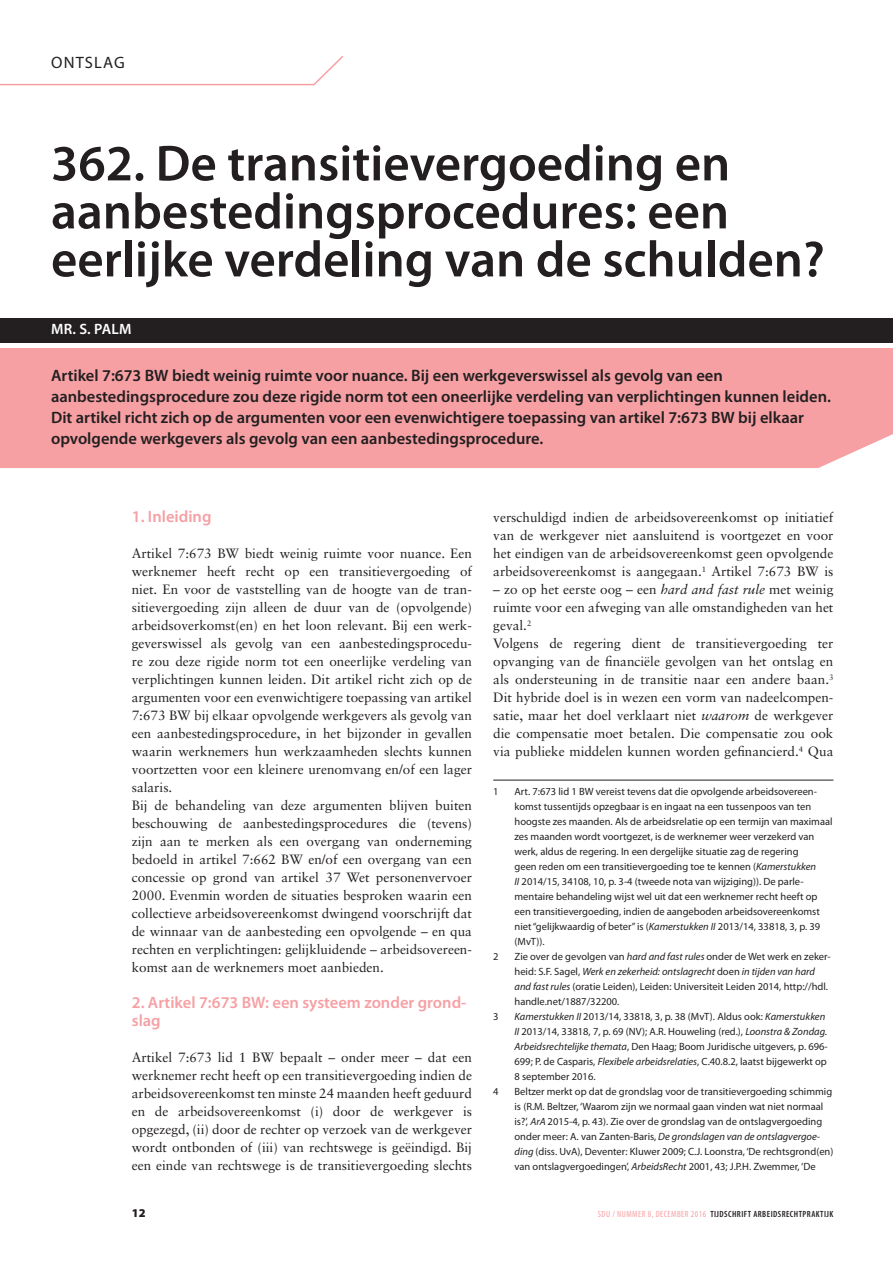
<style>
.page{position:relative;width:893px;height:1263px;background:#fff}
.page>*{position:absolute;margin:0;border:0;box-sizing:border-box;transform-origin:0 0}
.KP01_Kop{font:600 51px/48px "Myriad Pro";color:#231f20}
.INTR_Intro{font:600 16.5px/21px "Myriad Pro";color:#231f20}
.PTK1_Tussenkop{font:600 16.5px/18px "Myriad Pro";color:#f6a0a4}
.DIVE_Rubriek{font:16.5px "Myriad Pro";letter-spacing:.07em;color:#231f20}
.AUTR_Auteur{font:600 15px "Myriad Pro";letter-spacing:.02em;color:#fff}
.PLAT_Plattetekst{font:13.5px/18px "Sabon LT Std";color:#231f20;text-align:justify}
.t1{font:900 12px "Myriad Pro";color:#231f20}
.NOOT_Voetnoot{font:10.5px/15px "Myriad Pro";color:#231f20}
.t2{font:600 condensed 9px "Myriad Pro";letter-spacing:.05em;color:#231f20}
.s1{font-style:italic}
.s2{font-weight:400;color:#f6a0a4}
</style>
<div class="page">
<div style="left:0;top:318px;width:893px;height:24px;background:#231f20"></div>
<div style="left:0;top:348px;width:893px;height:120px;background:#f6a0a4"></div>
<svg style="left:0;top:56px;width:344px;height:30px"></svg>
<hr style="left:493px;top:780px;width:340px;height:1px;background:#231f20">
<p class="DIVE_Rubriek" style="left:51px;top:53px;width:75px">ONTSLAG</p>
<p class="KP01_Kop" style="left:51px;top:138px;width:775px">362. De transitievergoeding en aanbestedingsprocedures: een eerlijke verdeling van de schulden?</p>
<p class="AUTR_Auteur" style="left:51px;top:320px;width:82px">MR. S. PALM</p>
<p class="INTR_Intro" style="left:51px;top:364px;width:781px">Artikel 7:673 BW biedt weinig ruimte voor nuance. Bij een werkgeverswissel als gevolg van een aanbestedingsprocedure zou deze rigide norm tot een oneerlijke verdeling van verplichtingen kunnen leiden.<br>Dit artikel richt zich op de argumenten voor een evenwichtigere toepassing van artikel 7:673 BW bij elkaar opvolgende werkgevers als gevolg van een aanbestedingsprocedure.</p>
<p class="PTK1_Tussenkop" style="left:132px;top:507px;width:81px">1. Inleiding</p>
<p class="PLAT_Plattetekst" style="left:132px;top:544px;width:342px">Artikel 7:673 BW biedt weinig ruimte voor nuance. Een werknemer heeft recht op een transitievergoeding of niet. En voor de vaststelling van de hoogte van de tran&shy;sitievergoeding zijn alleen de duur van de (opvolgende) arbeidsoverkomst(en) en het loon relevant. Bij een werk&shy;geverswissel als gevolg van een aanbestedingsprocedu&shy;re zou deze rigide norm tot een oneerlijke verdeling van verplichtingen kunnen leiden. Dit artikel richt zich op de argumenten voor een evenwichtigere toepassing van artikel 7:673 BW bij elkaar opvolgende werkgevers als gevolg van een aanbestedingsprocedure, in het bijzonder in gevallen waarin werknemers hun werkzaamheden slechts kunnen voortzetten voor een kleinere urenomvang en/of een lager salaris.</p>
<p class="PLAT_Plattetekst" style="left:132px;top:796px;width:342px">Bij de behandeling van deze argumenten blijven buiten beschouwing de aanbestedingsprocedures die (tevens) zijn aan te merken als een overgang van onderneming bedoeld in artikel 7:662 BW en/of een overgang van een concessie op grond van artikel 37 Wet personenvervoer 2000. Evenmin worden de situaties besproken waarin een collectieve arbeidsovereenkomst dwingend voorschrijft dat de winnaar van de aanbesteding een opvolgende – en qua rechten en verplichtingen: gelijkluidende – arbeidsovereen&shy;komst aan de werknemers moet aanbieden.</p>
<p class="PTK1_Tussenkop" style="left:132px;top:993px;width:336px">2. Artikel 7:673 BW: een systeem zonder grond&shy;slag</p>
<p class="PLAT_Plattetekst" style="left:132px;top:1048px;width:342px">Artikel 7:673 lid 1 BW bepaalt – onder meer – dat een werknemer recht heeft op een transitievergoeding indien de arbeidsovereenkomst ten minste 24 maanden heeft geduurd en de arbeidsovereenkomst (i) door de werkgever is opgezegd, (ii) door de rechter op verzoek van de werkgever wordt ontbonden of (iii) van rechtswege is geëindigd. Bij een einde van rechtswege is de transitievergoeding slechts</p>
<p class="PLAT_Plattetekst" style="left:493px;top:508px;width:342px">verschuldigd indien de arbeidsovereenkomst op initiatief van de werkgever niet aansluitend is voortgezet en voor het eindigen van de arbeidsovereenkomst geen opvolgende arbeidsovereenkomst is aangegaan.<sup>1</sup> Artikel 7:673 BW is</p>
<p class="PLAT_Plattetekst" style="left:493px;top:580px;width:342px">– zo op het eerste oog – een <span class="s1">hard and fast rule</span> met weinig ruimte voor een afweging van alle omstandigheden van het geval.<sup>2</sup></p>
<p class="PLAT_Plattetekst" style="left:493px;top:634px;width:342px">Volgens de regering dient de transitievergoeding ter opvanging van de financiële gevolgen van het ontslag en als ondersteuning in de transitie naar een andere baan.<sup>3<br></sup>Dit hybride doel is in wezen een vorm van nadeelcompen&shy;satie, maar het doel verklaart niet <span class="s1">waarom</span> de werkgever die compensatie moet betalen. Die compensatie zou ook via publieke middelen kunnen worden gefinancierd.<sup>4</sup> Qua</p>
<p class="NOOT_Voetnoot" style="left:493px;top:784px;width:7px">1</p>
<p class="NOOT_Voetnoot" style="left:514px;top:784px;width:320px">Art. 7:673 lid 1 BW vereist tevens dat die opvolgende arbeidsovereen&shy;komst tussentijds opzegbaar is en ingaat na een tussenpoos van ten hoogste zes maanden. Als de arbeidsrelatie op een termijn van maximaal zes maanden wordt voortgezet, is de werknemer weer verzekerd van werk, aldus de regering. In een dergelijke situatie zag de regering<br>geen reden om een transitievergoeding toe te kennen (<span class="s1">Kamerstukken<br>II</span> 2014/15, 34108, 10, p. 3-4 (tweede nota van wijziging)). De parle&shy;mentaire behandeling wijst wel uit dat een werknemer recht heeft op een transitievergoeding, indien de aangeboden arbeidsovereenkomst niet “gelijkwaardig of beter” is (<span class="s1">Kamerstukken II</span> 2013/14, 33818, 3, p. 39 (MvT)).</p>
<p class="NOOT_Voetnoot" style="left:493px;top:949px;width:7px">2</p>
<p class="NOOT_Voetnoot" style="left:514px;top:949px;width:318px">Zie over de gevolgen van <span class="s1">hard and fast rules</span> onder de Wet werk en zeker&shy;heid: S.F. Sagel, <span class="s1">Werk en zekerheid: ontslagrecht</span> doen <span class="s1">in tijden van hard and fast rules</span> (oratie Leiden), Leiden: Universiteit Leiden 2014, http://hdl. handle.net/1887/32200.</p>
<p class="NOOT_Voetnoot" style="left:493px;top:1009px;width:7px">3</p>
<p class="NOOT_Voetnoot" style="left:514px;top:1009px;width:315px"><span class="s1">Kamerstukken II</span> 2013/14, 33818, 3, p. 38 (MvT). Aldus ook: <span class="s1">Kamerstukken II</span> 2013/14, 33818, 7, p. 69 (NV); A.R. Houweling (red.), <span class="s1">Loonstra &amp; Zondag.<br>Arbeidsrechtelijke themata</span>, Den Haag; Boom Juridische uitgevers, p. 696- 699; P. de Casparis, <span class="s1">Flexibele arbeidsrelaties</span>, C.40.8.2, laatst bijgewerkt op 8 september 2016.</p>
<p class="NOOT_Voetnoot" style="left:493px;top:1084px;width:7px">4</p>
<p class="NOOT_Voetnoot" style="left:514px;top:1084px;width:320px">Beltzer merkt op dat de grondslag voor de transitievergoeding schimmig is (R.M. Beltzer, ‘Waarom zijn we normaal gaan vinden wat niet normaal is?’, <span class="s1">ArA</span> 2015-4, p. 43). Zie over de grondslag van de ontslagvergoeding onder meer: A. van Zanten-Baris, <span class="s1">De grondslagen van de ontslagvergoe&shy;ding</span> (diss. UvA), Deventer: Kluwer 2009; C.J. Loonstra, ‘De rechtsgrond(en) van ontslagvergoedingen’, <span class="s1">ArbeidsRecht</span> 2001, 43; J.P.H. Zwemmer, ‘De</p>
<p class="t1" style="left:132px;top:1204px;width:15px">12</p>
<p class="t2" style="left:598px;top:1208px;width:237px"><span class="s2">SDU / NUMMER 8, DECEMBER 2016</span> TIJDSCHRIFT ARBEIDSRECHTPRAKTIJK</p>
</div>
